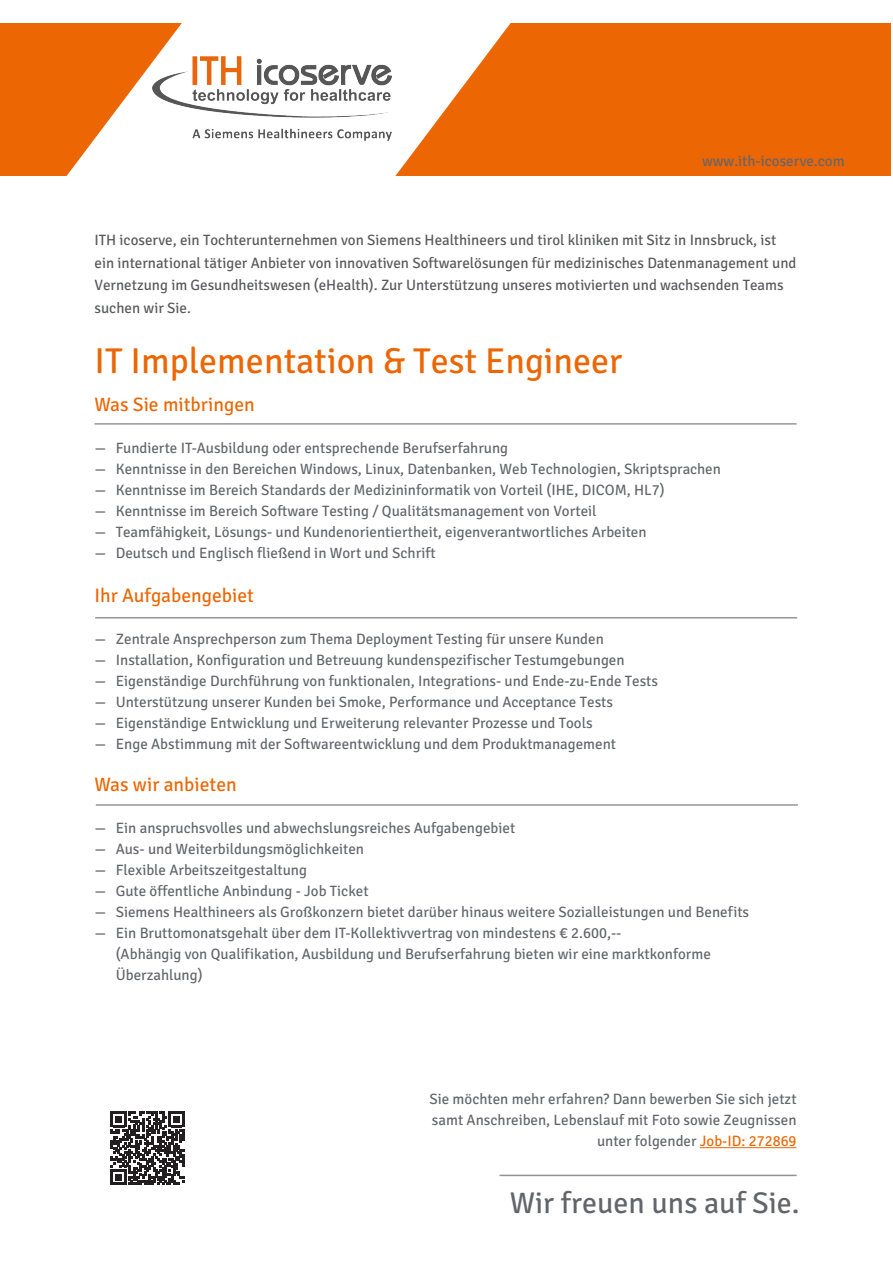
<style>
.page{position:relative;width:893px;height:1263px;background:#fff}
.page>*{position:absolute;margin:0;border:0;box-sizing:border-box;transform-origin:0 0}
.t1{font:36px "Signika Negative";color:#ec6603}
.t2{font:30px "Signika Negative";color:#63656a}
.t3{font:19.5px "Signika Negative";color:#ec6603}
.t4{font:15px "Signika Negative";color:#63656a}
.t5{font:15px/22.5px "Signika Negative";color:#57585a}
.s1{color:#ec6603}
</style>
<div class="page">
<svg style="left:0;top:23px;width:182px;height:153px;fill:#ec6603"></svg>
<hr style="left:500px;top:1175px;width:296px;height:1px;background:#63656a">
<hr style="left:94px;top:423px;width:702px;height:2px;background:#63656a">
<hr style="left:95px;top:617px;width:702px;height:1px;background:#63656a">
<hr style="left:700px;top:1147px;width:96px;height:1px;background:#ec6603">
<div style="left:338px;top:23px;width:553px;height:153px;background:#ec6603"></div>
<svg style="left:338px;top:23px;width:173px;height:153px;fill:#fff"></svg>
<img style="left:153px;top:56px;width:238px;height:84px">
<hr style="left:96px;top:804px;width:702px;height:2px;background:#63656a">
<svg style="left:111px;top:1111px;width:73px;height:74px"></svg>
<p class="t4" style="left:702px;top:153px;width:144px">www.ith-icoserve.com</p>
<p class="t5" style="left:94px;top:229px;width:703px">ITH icoserve, ein Tochterunternehmen von Siemens Healthineers und tirol kliniken mit Sitz in Innsbruck, ist ein international tätiger Anbieter von innovativen Softwarelösungen für medizinisches Datenmanagement und Vernetzung im Gesundheitswesen (eHealth). Zur Unterstützung unseres motivierten und wachsenden Teams suchen wir Sie.</p>
<p class="t1" style="left:94px;top:340px;width:529px">IT Implementation &amp; Test Engineer</p>
<p class="t3" style="left:94px;top:394px;width:162px">Was Sie mitbringen</p>
<p class="t4" style="left:94px;top:440px;width:415px">— Fundierte IT-Ausbildung oder entsprechende Berufserfahrung</p>
<p class="t4" style="left:94px;top:461px;width:628px">— Kenntnisse in den Bereichen Windows, Linux, Datenbanken, Web Technologien, Skriptsprachen</p>
<p class="t4" style="left:94px;top:482px;width:572px">— Kenntnisse im Bereich Standards der Medizininformatik von Vorteil (IHE, DICOM, HL7)</p>
<p class="t4" style="left:94px;top:503px;width:504px">— Kenntnisse im Bereich Software Testing / Qualitätsmanagement von Vorteil</p>
<p class="t4" style="left:94px;top:524px;width:554px">— Teamfähigkeit, Lösungs- und Kundenorientiertheit, eigenverantwortliches Arbeiten</p>
<p class="t4" style="left:94px;top:545px;width:343px">— Deutsch und Englisch fließend in Wort und Schrift</p>
<p class="t3" style="left:94px;top:584px;width:161px">Ihr Aufgabengebiet</p>
<p class="t4" style="left:94px;top:630px;width:511px">— Zentrale Ansprechperson zum Thema Deployment Testing für unsere Kunden</p>
<p class="t4" style="left:94px;top:651px;width:532px">— Installation, Konfiguration und Betreuung kundenspezifischer Testumgebungen</p>
<p class="t4" style="left:94px;top:672px;width:565px">— Eigenständige Durchführung von funktionalen, Integrations- und Ende-zu-Ende Tests</p>
<p class="t4" style="left:94px;top:693px;width:520px">— Unterstützung unserer Kunden bei Smoke, Performance und Acceptance Tests</p>
<p class="t4" style="left:94px;top:714px;width:500px">— Eigenständige Entwicklung und Erweiterung relevanter Prozesse und Tools</p>
<p class="t4" style="left:94px;top:735px;width:523px">— Enge Abstimmung mit der Softwareentwicklung und dem Produktmanagement</p>
<p class="t3" style="left:94px;top:773px;width:144px">Was wir anbieten</p>
<p class="t4" style="left:94px;top:819px;width:422px">— Ein anspruchsvolles und abwechslungsreiches Aufgabengebiet</p>
<p class="t4" style="left:94px;top:840px;width:271px">— Aus- und Weiterbildungsmöglichkeiten</p>
<p class="t4" style="left:94px;top:861px;width:214px">— Flexible Arbeitszeitgestaltung</p>
<p class="t4" style="left:94px;top:882px;width:276px">— Gute öffentliche Anbindung - Job Ticket</p>
<p class="t4" style="left:94px;top:903px;width:656px">— Siemens Healthineers als Großkonzern bietet darüber hinaus weitere Sozialleistungen und Benefits</p>
<p class="t4" style="left:94px;top:924px;width:528px">— Ein Bruttomonatsgehalt über dem IT-Kollektivvertrag von mindestens € 2.600,--</p>
<p class="t4" style="left:116px;top:945px;width:597px">(Abhängig von Qualifikation, Ausbildung und Berufserfahrung bieten wir eine marktkonforme</p>
<p class="t4" style="left:116px;top:966px;width:88px">Überzahlung)</p>
<p class="t4" style="left:429px;top:1090px;width:369px">Sie möchten mehr erfahren? Dann bewerben Sie sich jetzt</p>
<p class="t4" style="left:432px;top:1111px;width:366px">samt Anschreiben, Lebenslauf mit Foto sowie Zeugnissen</p>
<p class="t4" style="left:597px;top:1132px;width:201px">unter folgender <span class="s1">Job-ID: 272869</span></p>
<p class="t2" style="left:510px;top:1186px;width:291px">Wir freuen uns auf Sie.</p>
</div>
